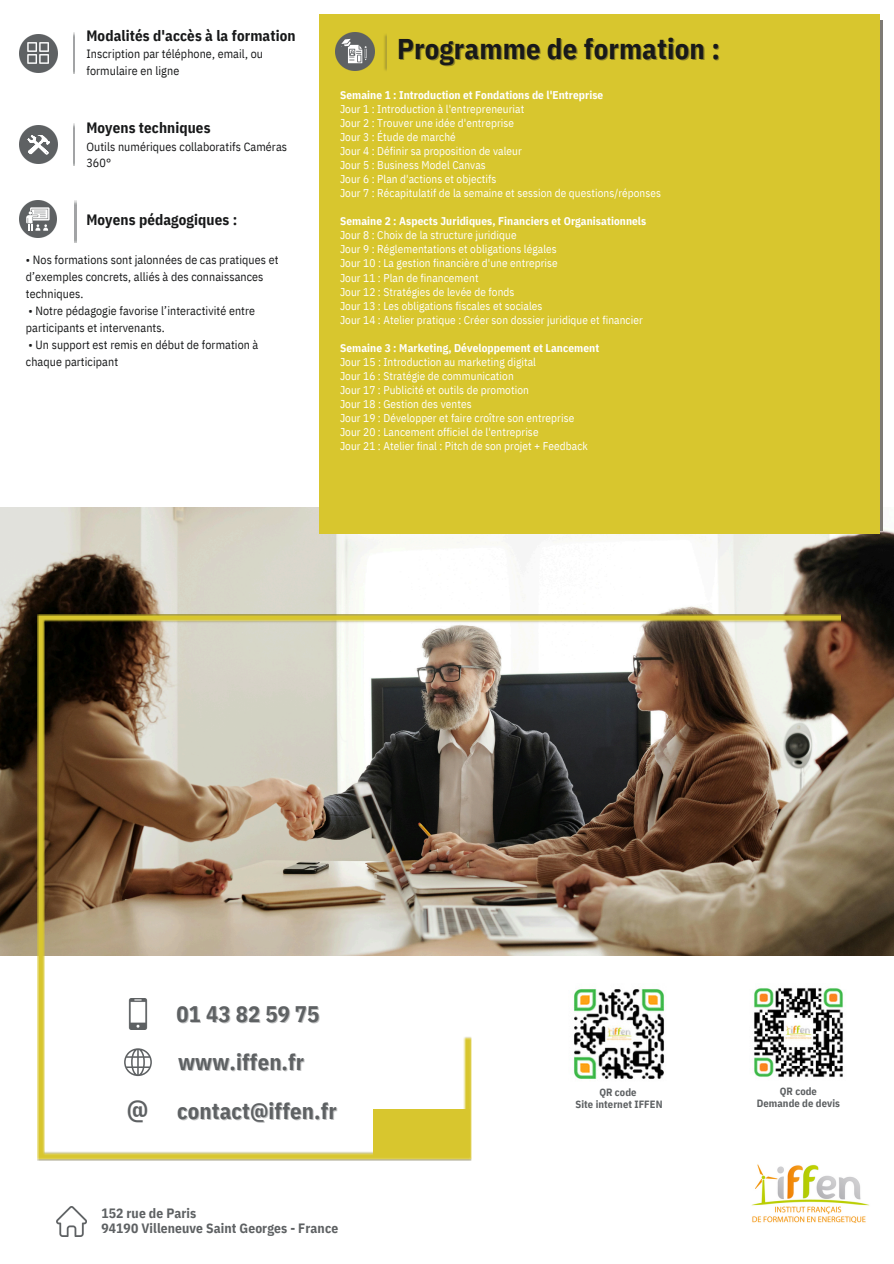
<style>
.page{position:relative;width:894px;height:1264px;background:#fff}
.page>*{position:absolute;margin:0;border:0;box-sizing:border-box;transform-origin:0 0}
.t1{font:700 28.5px "IBM Plex Sans Cond";letter-spacing:.005em;color:#18191a}
.t2{font:700 26.55px "IBM Plex Sans Cond";color:#5e6163}
.t3{font:700 22.5px "IBM Plex Sans Cond";letter-spacing:.005em;color:#5e6163}
.t4{font:700 15px "IBM Plex Sans Cond";letter-spacing:.005em;color:#18191a}
.t5{font:700 13.5px/14.7px "IBM Plex Sans Cond";letter-spacing:.005em;color:#5e6163}
.t6{font:12px/17px "IBM Plex Sans Cond";letter-spacing:.005em;color:#18191a}
.t7{font:11.25px "IBM Plex Sans Cond";letter-spacing:.005em;color:#fff}
.t8{font:700 11.25px "IBM Plex Sans Cond";letter-spacing:.005em;color:#fff}
.t9{font:700 10.5px "IBM Plex Sans Cond";letter-spacing:.005em;color:#5e6163}
</style>
<div class="page">
<img style="left:0;top:507px;width:893px;height:448px">
<img style="left:74px;top:32px;width:1px;height:42px">
<div style="left:319px;top:14px;width:560px;height:520px;background:#d8c62e"></div>
<img style="left:384px;top:34px;width:3px;height:37px">
<img style="left:19px;top:34px;width:38px;height:38px">
<svg style="left:27px;top:42px;width:22px;height:21px"></svg>
<img style="left:19px;top:126px;width:38px;height:38px">
<svg style="left:27px;top:135px;width:23px;height:20px"></svg>
<img style="left:336px;top:32px;width:38px;height:38px">
<svg style="left:341px;top:39px;width:25px;height:24px"></svg>
<img style="left:19px;top:200px;width:37px;height:38px">
<svg style="left:26px;top:207px;width:24px;height:24px"></svg>
<img style="left:751px;top:1164px;width:119px;height:59px">
<img style="left:840px;top:989px;width:3px;height:88px">
<img style="left:56px;top:1206px;width:31px;height:30px">
<img style="left:38px;top:614px;width:802px;height:545px">
<div style="left:373px;top:1109px;width:97px;height:47px;background:#d8c62e"></div>
<img style="left:74px;top:124px;width:1px;height:41px">
<img style="left:75px;top:200px;width:1px;height:42px">
<p class="t4" style="left:86px;top:25px;width:210px">Modalités d'accès à la formation</p>
<p class="t6" style="left:86px;top:45px;width:178px">Inscription par téléphone, email, ou formulaire en ligne</p>
<p class="t1" style="left:397px;top:30px;width:324px">Programme de formation :</p>
<p class="t4" style="left:86px;top:117px;width:125px">Moyens techniques</p>
<p class="t6" style="left:86px;top:138px;width:202px;line-height:15.9px">Outils numériques collaboratifs Caméras<br>360°</p>
<h4 class="t4" style="left:86px;top:209px;width:152px">Moyens pédagogiques :</h4>
<p class="t6" style="left:26px;top:251px;width:254px">• Nos formations sont jalonnées de cas pratiques et d’exemples concrets, alliés à des connaissances techniques.</p>
<p class="t6" style="left:26px;top:302px;width:231px">• Notre pédagogie favorise l’interactivité entre participants et intervenants.</p>
<p class="t6" style="left:26px;top:336px;width:234px">• Un support est remis en début de formation à chaque participant</p>
<p class="t8" style="left:340px;top:87px;width:265px">Semaine 1 : Introduction et Fondations de l'Entreprise</p>
<p class="t7" style="left:340px;top:101px;width:186px">Jour 1 : Introduction à l'entrepreneuriat</p>
<h4 class="t7" style="left:340px;top:115px;width:175px">Jour 2 : Trouver une idée d'entreprise</h4>
<p class="t7" style="left:340px;top:129px;width:117px">Jour 3 : Étude de marché</p>
<p class="t7" style="left:340px;top:143px;width:183px">Jour 4 : Définir sa proposition de valeur</p>
<p class="t7" style="left:340px;top:157px;width:147px">Jour 5 : Business Model Canvas</p>
<p class="t7" style="left:340px;top:171px;width:158px">Jour 6 : Plan d'actions et objectifs</p>
<p class="t7" style="left:340px;top:185px;width:322px">Jour 7 : Récapitulatif de la semaine et session de questions/réponses</p>
<p class="t8" style="left:340px;top:214px;width:307px">Semaine 2 : Aspects Juridiques, Financiers et Organisationnels</p>
<h3 class="t7" style="left:340px;top:228px;width:178px">Jour 8 : Choix de la structure juridique</h3>
<h4 class="t7" style="left:340px;top:242px;width:218px">Jour 9 : Réglementations et obligations légales</h4>
<p class="t7" style="left:340px;top:256px;width:219px">Jour 10 : La gestion financière d'une entreprise</p>
<p class="t7" style="left:340px;top:270px;width:140px">Jour 11 : Plan de financement</p>
<p class="t7" style="left:340px;top:284px;width:176px">Jour 12 : Stratégies de levée de fonds</p>
<h2 class="t7" style="left:340px;top:298px;width:204px">Jour 13 : Les obligations fiscales et sociales</h2>
<p class="t7" style="left:340px;top:312px;width:304px">Jour 14 : Atelier pratique : Créer son dossier juridique et financier</p>
<h2 class="t8" style="left:340px;top:340px;width:260px">Semaine 3 : Marketing, Développement et Lancement</h2>
<p class="t7" style="left:340px;top:354px;width:197px">Jour 15 : Introduction au marketing digital</p>
<h2 class="t7" style="left:340px;top:368px;width:175px">Jour 16 : Stratégie de communication</h2>
<p class="t7" style="left:340px;top:382px;width:190px">Jour 17 : Publicité et outils de promotion</p>
<p class="t7" style="left:340px;top:396px;width:133px">Jour 18 : Gestion des ventes</p>
<p class="t7" style="left:340px;top:410px;width:236px">Jour 19 : Développer et faire croître son entreprise</p>
<p class="t7" style="left:340px;top:425px;width:200px">Jour 20 : Lancement officiel de l'entreprise</p>
<p class="t7" style="left:340px;top:439px;width:249px">Jour 21 : Atelier final : Pitch de son projet + Feedback</p>
<p class="t3" style="left:177px;top:998px;width:144px">01 43 82 59 75</p>
<p class="t2" style="left:127px;top:1091px;width:23px">@</p>
<p class="t3" style="left:178px;top:1046px;width:127px">www.iffen.fr</p>
<p class="t3" style="left:177px;top:1095px;width:161px">contact@iffen.fr</p>
<p class="t5" style="left:101px;top:1205px;width:238px">152 rue de Paris<br>94190 Villeneuve Saint Georges - France</p>
<p class="t9" style="left:599px;top:1085px;width:39px">QR code</p>
<p class="t9" style="left:575px;top:1097px;width:88px">Site internet IFFEN</p>
<h4 class="t9" style="left:779px;top:1084px;width:39px">QR code</h4>
<p class="t9" style="left:756px;top:1095px;width:85px">Demande de devis</p>
</div>
